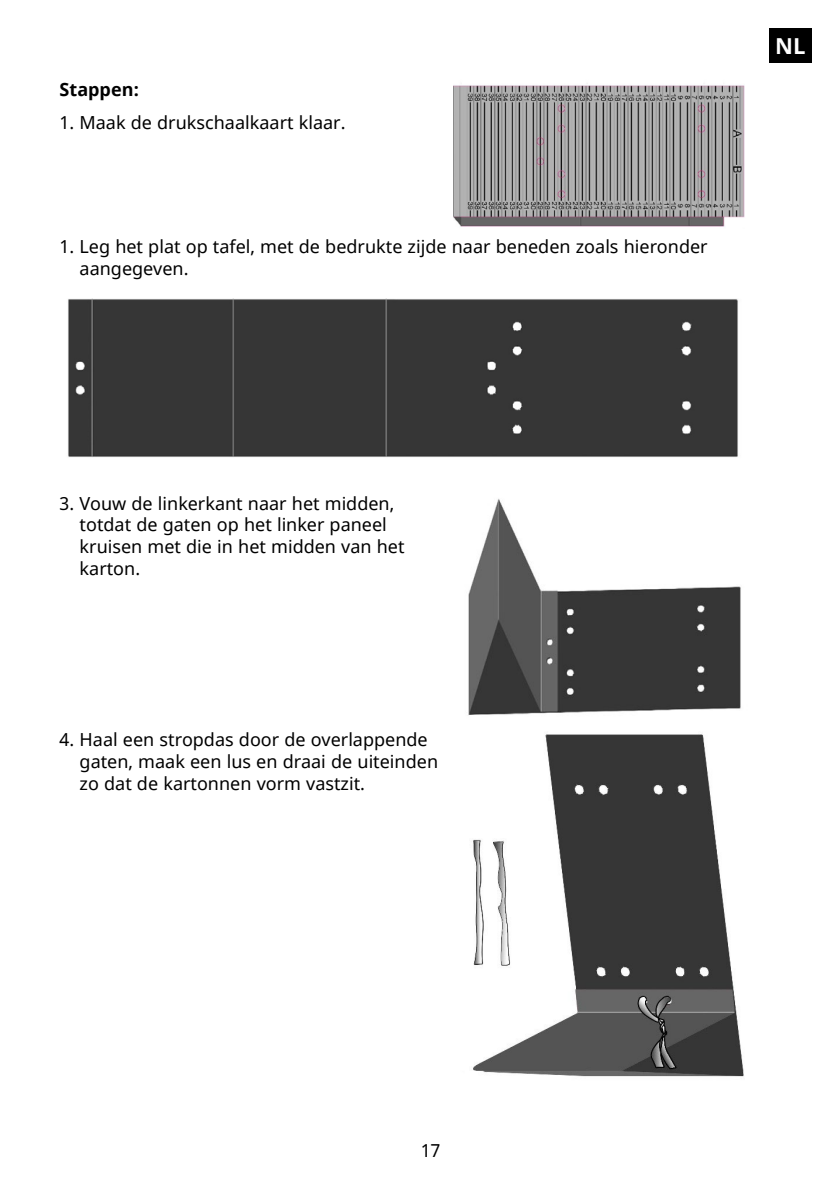
<style>
.page{position:relative;width:840px;height:1191px;background:#fff}
.page>*{position:absolute;margin:0;border:0;box-sizing:border-box;transform-origin:0 0}
.t1{font:700 22px "Noto Sans";color:#fff}
.Fließtext_westeurop{font:18px/21.6px "Noto Sans";color:#000}
.Fließtext_westeurop-2{font:700 18px "Noto Sans";color:#000}
</style>
<div class="page">
<div style="left:768px;top:28px;width:43px;height:35px;background:#000"></div>
<img style="left:453px;top:83px;width:292px;height:144px">
<div style="left:68px;top:298px;width:670px;height:160px;background:#363636"></div>
<img style="left:468px;top:498px;width:273px;height:217px">
<img style="left:473px;top:734px;width:271px;height:343px">
<p class="Fließtext_westeurop-2" style="left:60px;top:77px;width:81px">Stappen:</p>
<p class="Fließtext_westeurop" style="left:60px;top:112px;width:287px">1. Maak de drukschaalkaart klaar.</p>
<p class="Fließtext_westeurop" style="left:80px;top:237px;width:629px;text-indent:-20px">1. Leg het plat op tafel, met de bedrukte zijde naar beneden zoals hieronder aangegeven.</p>
<p class="t1" style="left:774px;top:30px;width:32px">NL</p>
<p class="Fließtext_westeurop" style="left:80px;top:493px;width:326px;text-indent:-20px">3. Vouw de linkerkant naar het midden, totdat de gaten op het linker paneel kruisen met die in het midden van het karton.</p>
<p class="Fließtext_westeurop" style="left:80px;top:729px;width:360px;text-indent:-20px">4. Haal een stropdas door de overlappende gaten, maak een lus en draai de uiteinden zo dat de kartonnen vorm vastzit.</p>
<p class="Fließtext_westeurop" style="left:420px;top:1140px;width:21px">17</p>
</div>
